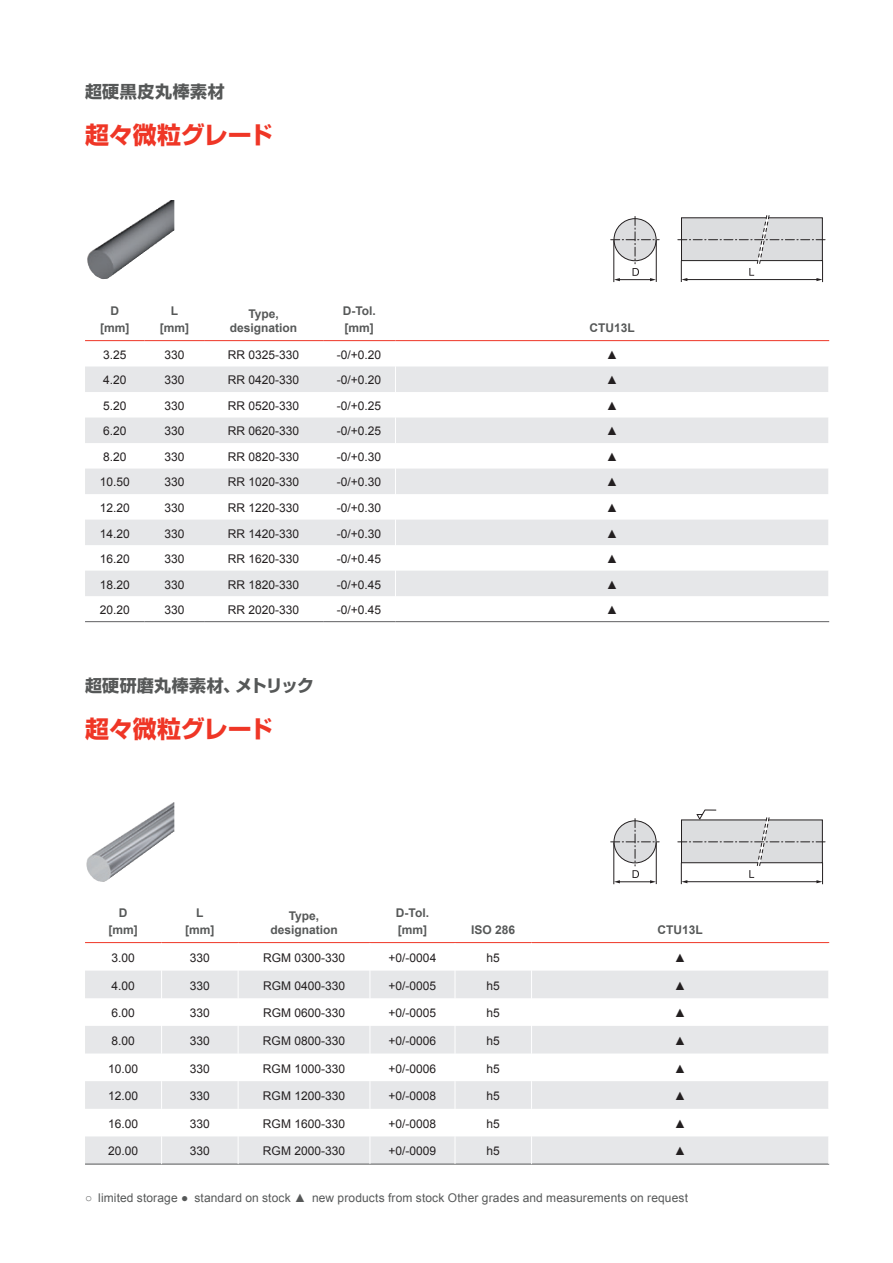
<style>
.page{position:relative;width:893px;height:1263px;background:#fff}
.page>*{position:absolute;margin:0;border:0;box-sizing:border-box;transform-origin:0 0}
.t1{font:700 24px "Shin Go Pro";letter-spacing:-.01em;color:#ef3626}
.t2{font:700 16.95px "Shin Go Pro";letter-spacing:.025em;color:#565858}
.t3{font:12px "Arial";color:#231f20}
.t4{font:700 12px/14.2px "Arial";color:#565858;text-align:center}
.t5{font:12px "Arial";letter-spacing:.01em;color:#565858}
</style>
<div class="page">
<svg style="left:85px;top:971px;width:743px;height:193px;fill:#e6e7e9"></svg>
<hr style="left:238px;top:942px;width:132px;height:1px;background:#ef3626">
<hr style="left:85px;top:942px;width:77px;height:1px;background:#ef3626">
<hr style="left:162px;top:942px;width:76px;height:1px;background:#ef3626">
<hr style="left:370px;top:942px;width:85px;height:1px;background:#ef3626">
<hr style="left:455px;top:942px;width:76px;height:1px;background:#ef3626">
<hr style="left:531px;top:942px;width:298px;height:1px;background:#ef3626">
<hr style="left:85px;top:1164px;width:77px;height:1px;background:#565858">
<hr style="left:162px;top:1164px;width:76px;height:1px;background:#565858">
<hr style="left:238px;top:1164px;width:132px;height:1px;background:#565858">
<hr style="left:370px;top:1164px;width:85px;height:1px;background:#565858">
<hr style="left:455px;top:1164px;width:76px;height:1px;background:#565858">
<hr style="left:531px;top:1164px;width:298px;height:1px;background:#565858">
<svg style="left:161px;top:971px;width:1px;height:193px"></svg>
<svg style="left:238px;top:971px;width:1px;height:193px"></svg>
<svg style="left:370px;top:943px;width:1px;height:221px"></svg>
<svg style="left:455px;top:971px;width:1px;height:193px"></svg>
<svg style="left:531px;top:971px;width:1px;height:193px"></svg>
<hr style="left:613px;top:842px;width:1px;height:42px;background:#231f20">
<hr style="left:656px;top:842px;width:1px;height:42px;background:#231f20">
<svg style="left:611px;top:819px;width:48px;height:64px"></svg>
<svg style="left:678px;top:809px;width:148px;height:75px"></svg>
<img style="left:86px;top:804px;width:85px;height:72px">
<svg style="left:85px;top:366px;width:743px;height:230px;fill:#e6e7e9"></svg>
<hr style="left:204px;top:340px;width:119px;height:1px;background:#ef3626">
<svg style="left:395px;top:341px;width:1px;height:255px"></svg>
<hr style="left:85px;top:621px;width:60px;height:1px;background:#5f5f62">
<hr style="left:145px;top:621px;width:59px;height:1px;background:#5f5f62">
<hr style="left:204px;top:621px;width:119px;height:1px;background:#5f5f62">
<hr style="left:323px;top:621px;width:72px;height:1px;background:#5f5f62">
<hr style="left:395px;top:621px;width:434px;height:1px;background:#5f5f62">
<hr style="left:85px;top:340px;width:60px;height:1px;background:#ef3626">
<hr style="left:145px;top:340px;width:59px;height:1px;background:#ef3626">
<hr style="left:323px;top:340px;width:72px;height:1px;background:#ef3626">
<hr style="left:395px;top:340px;width:434px;height:1px;background:#ef3626">
<hr style="left:613px;top:240px;width:1px;height:42px;background:#231f20">
<hr style="left:656px;top:240px;width:1px;height:42px;background:#231f20">
<svg style="left:611px;top:216px;width:48px;height:65px"></svg>
<svg style="left:678px;top:215px;width:148px;height:67px"></svg>
<img style="left:87px;top:200px;width:83px;height:79px">
<h2 class="t2" style="left:85px;top:79px;width:141px">超硬黒皮丸棒素材</h2>
<h1 class="t1" style="left:85px;top:116px;width:189px">超々微粒グレード</h1>
<p class="t4" style="left:110px;top:304px;width:10px">D</p>
<p class="t4" style="left:171px;top:304px;width:9px">L</p>
<p class="t4" style="left:230px;top:307px;width:69px">Type, designation</p>
<p class="t4" style="left:343px;top:304px;width:35px">D-Tol.</p>
<p class="t4" style="left:100px;top:321px;width:31px">[mm]</p>
<p class="t4" style="left:160px;top:321px;width:31px">[mm]</p>
<p class="t4" style="left:345px;top:321px;width:31px">[mm]</p>
<p class="t4" style="left:590px;top:321px;width:47px">CTU13L</p>
<p class="t3" style="left:103px;top:347px;width:25px">3.25</p>
<p class="t3" style="left:164px;top:347px;width:22px">330</p>
<p class="t3" style="left:228px;top:347px;width:73px">RR 0325-330</p>
<p class="t3" style="left:337px;top:347px;width:46px">-0/+0.20</p>
<p class="t3" style="left:606px;top:347px;width:13px">▲</p>
<p class="t3" style="left:103px;top:372px;width:25px">4.20</p>
<p class="t3" style="left:164px;top:372px;width:22px">330</p>
<p class="t3" style="left:228px;top:372px;width:73px">RR 0420-330</p>
<p class="t3" style="left:337px;top:372px;width:46px">-0/+0.20</p>
<p class="t3" style="left:606px;top:372px;width:13px">▲</p>
<p class="t3" style="left:103px;top:398px;width:25px">5.20</p>
<p class="t3" style="left:164px;top:398px;width:22px">330</p>
<p class="t3" style="left:228px;top:398px;width:73px">RR 0520-330</p>
<p class="t3" style="left:337px;top:398px;width:46px">-0/+0.25</p>
<p class="t3" style="left:606px;top:398px;width:13px">▲</p>
<p class="t3" style="left:103px;top:423px;width:25px">6.20</p>
<p class="t3" style="left:164px;top:423px;width:22px">330</p>
<p class="t3" style="left:228px;top:423px;width:73px">RR 0620-330</p>
<p class="t3" style="left:337px;top:423px;width:46px">-0/+0.25</p>
<p class="t3" style="left:606px;top:423px;width:13px">▲</p>
<p class="t3" style="left:103px;top:449px;width:25px">8.20</p>
<p class="t3" style="left:164px;top:449px;width:22px">330</p>
<p class="t3" style="left:228px;top:449px;width:73px">RR 0820-330</p>
<p class="t3" style="left:337px;top:449px;width:46px">-0/+0.30</p>
<p class="t3" style="left:606px;top:449px;width:13px">▲</p>
<p class="t3" style="left:100px;top:474px;width:32px">10.50</p>
<p class="t3" style="left:164px;top:474px;width:22px">330</p>
<p class="t3" style="left:228px;top:474px;width:73px">RR 1020-330</p>
<p class="t3" style="left:337px;top:474px;width:46px">-0/+0.30</p>
<p class="t3" style="left:606px;top:474px;width:13px">▲</p>
<p class="t3" style="left:100px;top:500px;width:32px">12.20</p>
<p class="t3" style="left:164px;top:500px;width:22px">330</p>
<p class="t3" style="left:228px;top:500px;width:73px">RR 1220-330</p>
<p class="t3" style="left:337px;top:500px;width:46px">-0/+0.30</p>
<p class="t3" style="left:606px;top:500px;width:13px">▲</p>
<p class="t3" style="left:100px;top:525px;width:32px">14.20</p>
<p class="t3" style="left:164px;top:525px;width:22px">330</p>
<p class="t3" style="left:228px;top:525px;width:73px">RR 1420-330</p>
<p class="t3" style="left:337px;top:525px;width:46px">-0/+0.30</p>
<p class="t3" style="left:606px;top:525px;width:13px">▲</p>
<p class="t3" style="left:100px;top:551px;width:32px">16.20</p>
<p class="t3" style="left:164px;top:551px;width:22px">330</p>
<p class="t3" style="left:228px;top:551px;width:73px">RR 1620-330</p>
<p class="t3" style="left:337px;top:551px;width:46px">-0/+0.45</p>
<p class="t3" style="left:606px;top:551px;width:13px">▲</p>
<p class="t3" style="left:100px;top:576px;width:32px">18.20</p>
<p class="t3" style="left:164px;top:576px;width:22px">330</p>
<p class="t3" style="left:228px;top:576px;width:73px">RR 1820-330</p>
<p class="t3" style="left:337px;top:576px;width:46px">-0/+0.45</p>
<p class="t3" style="left:606px;top:576px;width:13px">▲</p>
<p class="t3" style="left:100px;top:602px;width:32px">20.20</p>
<p class="t3" style="left:164px;top:602px;width:22px">330</p>
<p class="t3" style="left:228px;top:602px;width:73px">RR 2020-330</p>
<p class="t3" style="left:337px;top:602px;width:46px">-0/+0.45</p>
<p class="t3" style="left:606px;top:602px;width:13px">▲</p>
<h2 class="t2" style="left:85px;top:672px;width:231px">超硬研磨丸棒素材、メトリック</h2>
<h1 class="t1" style="left:85px;top:710px;width:189px">超々微粒グレード</h1>
<p class="t4" style="left:119px;top:906px;width:10px">D</p>
<p class="t4" style="left:196px;top:906px;width:9px">L</p>
<p class="t4" style="left:270px;top:909px;width:69px">Type, designation</p>
<p class="t4" style="left:396px;top:906px;width:35px">D-Tol.</p>
<p class="t4" style="left:109px;top:923px;width:31px">[mm]</p>
<p class="t4" style="left:185px;top:923px;width:31px">[mm]</p>
<p class="t4" style="left:398px;top:923px;width:31px">[mm]</p>
<p class="t4" style="left:471px;top:923px;width:46px">ISO 286</p>
<p class="t4" style="left:658px;top:923px;width:47px">CTU13L</p>
<p class="t3" style="left:111px;top:950px;width:25px">3.00</p>
<p class="t3" style="left:190px;top:950px;width:22px">330</p>
<p class="t3" style="left:263px;top:950px;width:84px">RGM 0300-330</p>
<p class="t3" style="left:389px;top:950px;width:49px">+0/-0004</p>
<p class="t3" style="left:487px;top:950px;width:15px">h5</p>
<p class="t3" style="left:674px;top:950px;width:13px">▲</p>
<p class="t3" style="left:111px;top:977px;width:25px">4.00</p>
<p class="t3" style="left:190px;top:977px;width:22px">330</p>
<p class="t3" style="left:263px;top:977px;width:84px">RGM 0400-330</p>
<p class="t3" style="left:389px;top:977px;width:49px">+0/-0005</p>
<p class="t3" style="left:487px;top:977px;width:15px">h5</p>
<p class="t3" style="left:674px;top:977px;width:13px">▲</p>
<p class="t3" style="left:111px;top:1005px;width:25px">6.00</p>
<p class="t3" style="left:190px;top:1005px;width:22px">330</p>
<p class="t3" style="left:263px;top:1005px;width:84px">RGM 0600-330</p>
<p class="t3" style="left:389px;top:1005px;width:49px">+0/-0005</p>
<p class="t3" style="left:487px;top:1005px;width:15px">h5</p>
<p class="t3" style="left:674px;top:1005px;width:13px">▲</p>
<p class="t3" style="left:111px;top:1033px;width:25px">8.00</p>
<p class="t3" style="left:190px;top:1033px;width:22px">330</p>
<p class="t3" style="left:263px;top:1033px;width:84px">RGM 0800-330</p>
<p class="t3" style="left:389px;top:1033px;width:49px">+0/-0006</p>
<p class="t3" style="left:487px;top:1033px;width:15px">h5</p>
<p class="t3" style="left:674px;top:1033px;width:13px">▲</p>
<p class="t3" style="left:108px;top:1060px;width:32px">10.00</p>
<p class="t3" style="left:190px;top:1060px;width:22px">330</p>
<p class="t3" style="left:263px;top:1060px;width:84px">RGM 1000-330</p>
<p class="t3" style="left:389px;top:1060px;width:49px">+0/-0006</p>
<p class="t3" style="left:487px;top:1060px;width:15px">h5</p>
<p class="t3" style="left:674px;top:1060px;width:13px">▲</p>
<p class="t3" style="left:108px;top:1088px;width:32px">12.00</p>
<p class="t3" style="left:190px;top:1088px;width:22px">330</p>
<p class="t3" style="left:263px;top:1088px;width:84px">RGM 1200-330</p>
<p class="t3" style="left:389px;top:1088px;width:49px">+0/-0008</p>
<p class="t3" style="left:487px;top:1088px;width:15px">h5</p>
<p class="t3" style="left:674px;top:1088px;width:13px">▲</p>
<p class="t3" style="left:108px;top:1116px;width:32px">16.00</p>
<p class="t3" style="left:190px;top:1116px;width:22px">330</p>
<p class="t3" style="left:263px;top:1116px;width:84px">RGM 1600-330</p>
<p class="t3" style="left:389px;top:1116px;width:49px">+0/-0008</p>
<p class="t3" style="left:487px;top:1116px;width:15px">h5</p>
<p class="t3" style="left:674px;top:1116px;width:13px">▲</p>
<p class="t3" style="left:108px;top:1143px;width:32px">20.00</p>
<p class="t3" style="left:190px;top:1143px;width:22px">330</p>
<p class="t3" style="left:263px;top:1143px;width:84px">RGM 2000-330</p>
<p class="t3" style="left:389px;top:1143px;width:49px">+0/-0009</p>
<p class="t3" style="left:487px;top:1143px;width:15px">h5</p>
<p class="t3" style="left:674px;top:1143px;width:13px">▲</p>
<p class="t5" style="left:85px;top:1190px;width:604px">○ limited storage ● standard on stock ▲ new products from stock Other grades and measurements on request</p>
</div>
